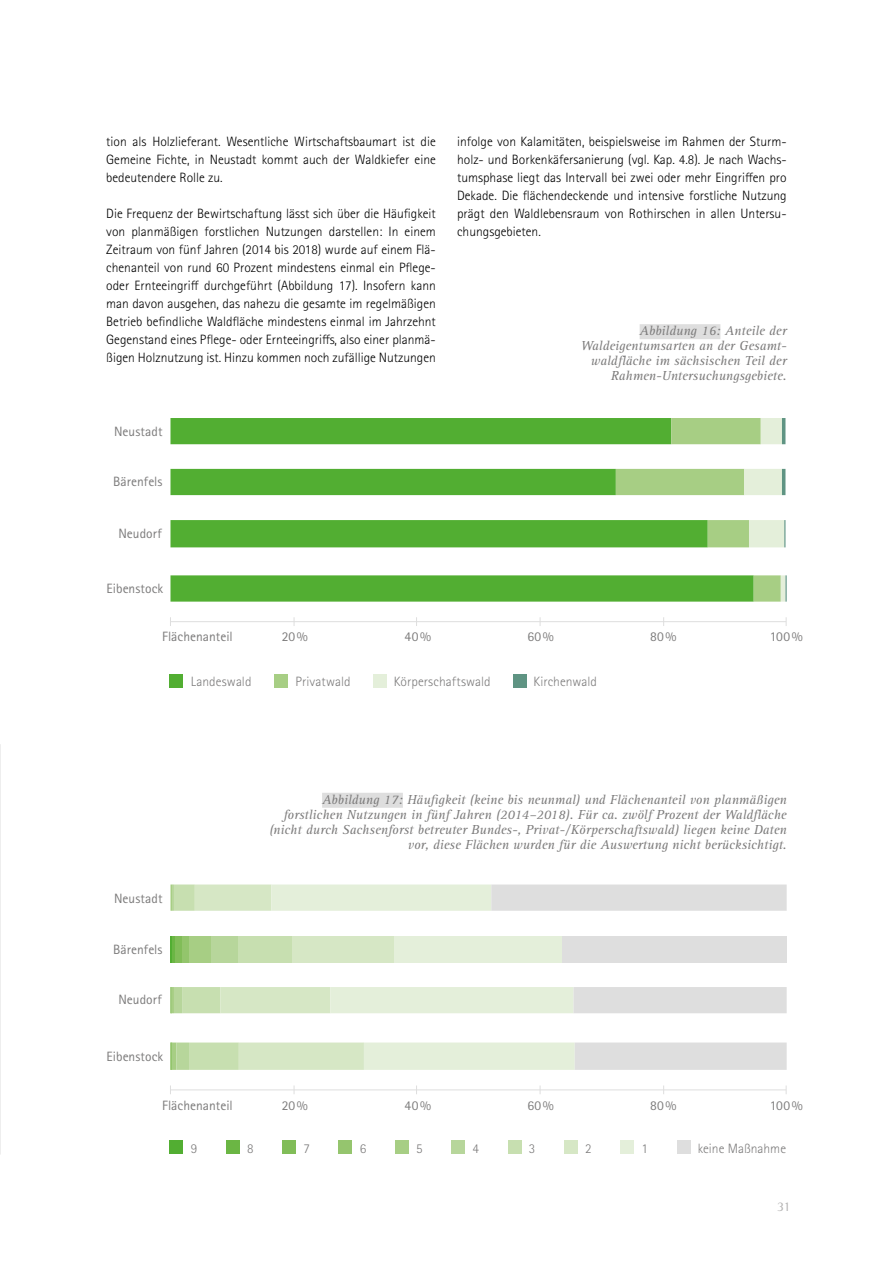
<style>
.page{position:relative;width:893px;height:1263px;background:#fff}
.page>*{position:absolute;margin:0;border:0;box-sizing:border-box;transform-origin:0 0}
.Copytext{font:300 13.5px/18px "Rotis Sans Serif Pro";color:#000;text-align:justify}
.BU{font:italic 13.5px/15px "Rotis Serif Std";color:#7c7b7b;text-align:right}
.t1{font:13.5px "Rotis Sans Serif Std";letter-spacing:.005em;color:#7c7b7b}
.t2{font:300 13.5px "Rotis Sans Serif Std";letter-spacing:.005em;color:#7c7b7b}
.t3{font:13.5px "Rotis Semi Serif Std";color:#b3b2b2}
</style>
<div class="page">
<img style="left:0;top:744px;width:1px;height:410px">
<hr style="left:170px;top:621px;width:616px;height:1px;background:#dedede">
<div style="left:170px;top:674px;width:13px;height:13px;background:#52ae32"></div>
<div style="left:274px;top:674px;width:13px;height:13px;background:#a7ce84"></div>
<div style="left:373px;top:674px;width:13px;height:13px;background:#e4efda"></div>
<div style="left:514px;top:674px;width:13px;height:13px;background:#5f9483"></div>
<svg style="left:170px;top:418px;width:446px;height:184px;fill:#52ae32"></svg>
<hr style="left:785px;top:575px;width:2px;height:27px;background:#5f9483">
<svg style="left:616px;top:418px;width:169px;height:184px"></svg>
<hr style="left:782px;top:469px;width:3px;height:26px;background:#5f9483">
<hr style="left:782px;top:418px;width:3px;height:26px;background:#5f9483">
<hr style="left:170px;top:1089px;width:616px;height:1px;background:#dedede">
<div style="left:170px;top:1141px;width:13px;height:13px;background:#52ae32"></div>
<div style="left:226px;top:1141px;width:13px;height:13px;background:#6bb644"></div>
<div style="left:283px;top:1141px;width:13px;height:13px;background:#81bd58"></div>
<div style="left:339px;top:1141px;width:13px;height:13px;background:#95c56e"></div>
<div style="left:395px;top:1141px;width:13px;height:13px;background:#a7ce84"></div>
<div style="left:452px;top:1141px;width:13px;height:13px;background:#b7d69b"></div>
<div style="left:508px;top:1141px;width:13px;height:13px;background:#c7dfb0"></div>
<div style="left:564px;top:1141px;width:13px;height:13px;background:#d6e7c5"></div>
<div style="left:621px;top:1141px;width:13px;height:13px;background:#e4efda"></div>
<div style="left:677px;top:1141px;width:13px;height:13px;background:#dedede"></div>
<hr style="left:170px;top:1042px;width:3px;height:28px;background:#93c56c">
<hr style="left:170px;top:987px;width:2px;height:26px;background:#93c56c">
<hr style="left:172px;top:987px;width:2px;height:26px;background:#a7ce84">
<hr style="left:170px;top:884px;width:3px;height:27px;background:#a7ce84">
<svg style="left:173px;top:884px;width:98px;height:186px"></svg>
<svg style="left:271px;top:884px;width:220px;height:186px"></svg>
<svg style="left:491px;top:884px;width:296px;height:186px"></svg>
<hr style="left:170px;top:936px;width:3px;height:26px;background:#52ae32">
<hr style="left:173px;top:936px;width:2px;height:26px;background:#6bb644">
<div style="left:175px;top:936px;width:7px;height:26px;background:#81bd58"></div>
<div style="left:182px;top:936px;width:7px;height:26px;background:#93c56c"></div>
<div style="left:189px;top:936px;width:22px;height:26px;background:#a7ce84"></div>
<div style="left:211px;top:936px;width:28px;height:26px;background:#b7d69b"></div>
<div style="left:239px;top:936px;width:53px;height:26px;background:#c7dfb0"></div>
<div style="left:292px;top:936px;width:102px;height:26px;background:#d6e7c5"></div>
<div style="left:394px;top:936px;width:168px;height:26px;background:#e4efda"></div>
<div style="left:562px;top:936px;width:225px;height:26px;background:#dedede"></div>
<div style="left:322px;top:793px;width:81px;height:15px;background:#dedede"></div>
<div style="left:640px;top:324px;width:80px;height:15px;background:#dedede"></div>
<p class="Copytext" style="left:106px;top:133px;width:331px">tion als Holzlieferant. Wesentliche Wirtschaftsbaumart ist die Gemeine Fichte, in Neustadt kommt auch der Waldkiefer eine bedeutendere Rolle zu.</p>
<p class="Copytext" style="left:106px;top:205px;width:331px">Die Frequenz der Bewirtschaftung lässt sich über die Häufigkeit von planmäßigen forstlichen Nutzungen darstellen: In einem Zeitraum von fünf Jahren (2014 bis 2018) wurde auf einem Flä&shy;chenanteil von rund 60 Prozent mindestens einmal ein Pflege&shy;oder Ernteeingriff durchgeführt (Abbildung 17). Insofern kann man davon ausgehen, das nahezu die gesamte im regelmäßigen Betrieb befindliche Waldfläche mindestens einmal im Jahrzehnt Gegenstand eines Pflege- oder Ernteeingriffs, also einer planmä&shy;ßigen Holznutzung ist. Hinzu kommen noch zufällige Nutzungen</p>
<p class="t1" style="left:114px;top:424px;width:50px">Neustadt</p>
<p class="t1" style="left:113px;top:474px;width:51px">Bärenfels</p>
<p class="t1" style="left:118px;top:526px;width:45px">Neudorf</p>
<p class="t1" style="left:107px;top:580px;width:58px">Eibenstock</p>
<p class="Copytext" style="left:457px;top:133px;width:331px">infolge von Kalamitäten, beispielsweise im Rahmen der Sturm&shy;holz- und Borkenkäfersanierung (vgl. Kap. 4.8). Je nach Wachs&shy;tumsphase liegt das Intervall bei zwei oder mehr Eingriffen pro Dekade. Die flächendeckende und intensive forstliche Nutzung prägt den Waldlebensraum von Rothirschen in allen Untersu&shy;chungsgebieten.</p>
<p class="BU" style="left:581px;top:324px;width:207px">Abbildung 16: Anteile der<br>Waldeigentumsarten an der Gesamt&shy;waldfläche im sächsischen Teil der<br>Rahmen-Untersuchungsgebiete.</p>
<p class="t1" style="left:162px;top:629px;width:72px">Flächenanteil</p>
<p class="t1" style="left:282px;top:629px;width:28px">20 %</p>
<p class="t1" style="left:405px;top:629px;width:28px">40 %</p>
<p class="t1" style="left:527px;top:629px;width:28px">60 %</p>
<p class="t1" style="left:650px;top:629px;width:28px">80 %</p>
<p class="t1" style="left:770px;top:629px;width:34px">100 %</p>
<p class="t2" style="left:191px;top:674px;width:62px">Landeswald</p>
<p class="t2" style="left:296px;top:674px;width:56px">Privatwald</p>
<p class="t2" style="left:394px;top:674px;width:98px">Körperschaftswald</p>
<p class="t2" style="left:534px;top:674px;width:65px">Kirchenwald</p>
<p class="t1" style="left:114px;top:890px;width:50px">Neustadt</p>
<p class="t1" style="left:113px;top:941px;width:51px">Bärenfels</p>
<p class="t1" style="left:118px;top:991px;width:45px">Neudorf</p>
<p class="t1" style="left:107px;top:1049px;width:58px">Eibenstock</p>
<p class="BU" style="left:269px;top:792px;width:519px">Abbildung 17: Häufigkeit (keine bis neunmal) und Flächenanteil von planmäßigen forstlichen Nutzungen in fünf Jahren (2014–2018). Für ca. zwölf Prozent der Waldfläche (nicht durch Sachsenforst betreuter Bundes-, Privat- /Körperschaftswald) liegen keine Daten vor, diese Flächen wurden für die Auswertung nicht berücksichtigt.</p>
<p class="t1" style="left:162px;top:1097px;width:72px">Flächenanteil</p>
<p class="t1" style="left:282px;top:1097px;width:28px">20 %</p>
<p class="t1" style="left:405px;top:1097px;width:28px">40 %</p>
<p class="t1" style="left:527px;top:1097px;width:28px">60 %</p>
<p class="t1" style="left:650px;top:1097px;width:28px">80 %</p>
<p class="t1" style="left:770px;top:1097px;width:34px">100 %</p>
<p class="t2" style="left:191px;top:1140px;width:8px">9</p>
<p class="t2" style="left:247px;top:1140px;width:8px">8</p>
<p class="t2" style="left:303px;top:1140px;width:8px">7</p>
<p class="t2" style="left:360px;top:1140px;width:8px">6</p>
<p class="t2" style="left:416px;top:1140px;width:8px">5</p>
<p class="t2" style="left:472px;top:1140px;width:8px">4</p>
<p class="t2" style="left:529px;top:1140px;width:8px">3</p>
<p class="t2" style="left:585px;top:1140px;width:8px">2</p>
<p class="t2" style="left:642px;top:1140px;width:8px">1</p>
<p class="t2" style="left:698px;top:1140px;width:90px">keine Maßnahme</p>
<p class="t3" style="left:777px;top:1198px;width:15px">31</p>
</div>
